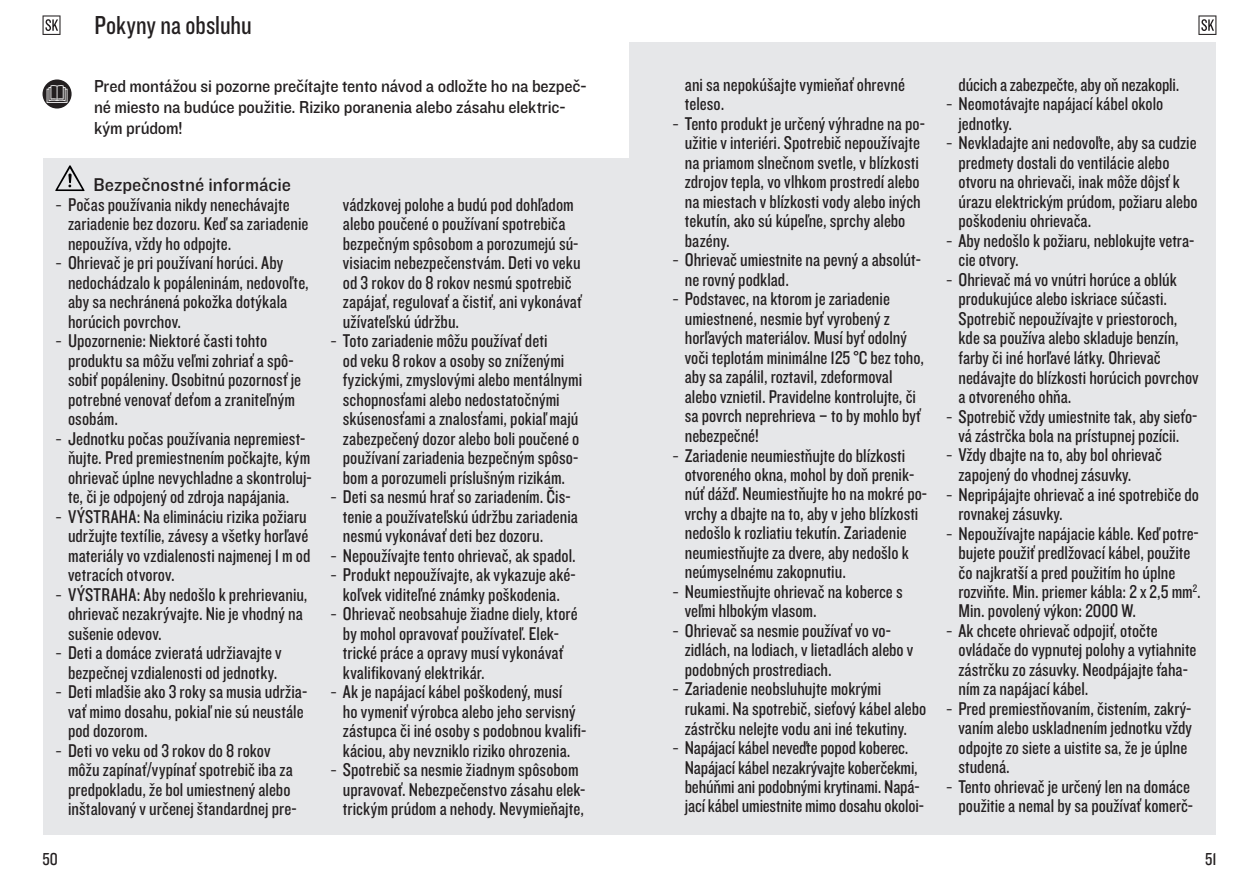
<style>
.page{position:relative;width:1259px;height:893px;background:#fff}
.page>*{position:absolute;margin:0;border:0;box-sizing:border-box;transform-origin:0 0}
.t1{font:27px "Knockout 29 Junior Ltweight";color:#231f20}
.t2{font:19.2px/19.5px "Knockout 29 Junior Ltweight";color:#231f20}
.t3{font:19.2px "Knockout 31 Junior Middlewt";color:#231f20}
.t4{font:18px/21px "Knockout 31 Junior Middlewt";letter-spacing:-.01em;color:#231f20;scale:.95 1}
.t5{font:18px "Knockout 29 Junior Ltweight";color:#231f20}
.s1{font-family:"Helvetica Neue LTW1 G";font-weight:300}
</style>
<div class="page">
<svg style="left:43px;top:15px;width:18px;height:20px"></svg>
<div style="left:43px;top:158px;width:586px;height:677px;background:#e6e7e9"></div>
<svg style="left:55px;top:165px;width:30px;height:26px"></svg>
<svg style="left:43px;top:79px;width:29px;height:30px"></svg>
<svg style="left:47px;top:85px;width:20px;height:18px"></svg>
<svg style="left:1198px;top:15px;width:18px;height:20px"></svg>
<div style="left:629px;top:43px;width:587px;height:792px;background:#e6e7e9"></div>
<p class="t1" style="left:94px;top:7px;width:159px">Pokyny na obsluhu</p>
<p class="t4" style="left:94px;top:75px;width:520px">Pred montážou si pozorne prečítajte tento návod a odložte ho na bezpeč&shy;né miesto na budúce použitie. Riziko poranenia alebo zásahu elektric&shy;kým prúdom!</p>
<p class="t3" style="left:94px;top:171px;width:199px">Bezpečnostné informácie</p>
<p class="t2" style="left:68px;top:194px;width:242px;text-indent:-13px"><span class="s1">-</span> Počas používania nikdy nenechávajte zariadenie bez dozoru. Keď sa zariadenie nepoužíva, vždy ho odpojte.</p>
<p class="t2" style="left:68px;top:252px;width:242px;text-indent:-13px"><span class="s1">-</span> Ohrievač je pri používaní horúci. Aby nedochádzalo k popáleninám, nedovoľte, aby sa nechránená pokožka dotýkala horúcich povrchov.</p>
<p class="t2" style="left:68px;top:330px;width:234px;text-indent:-13px"><span class="s1">-</span> Upozornenie: Niektoré časti tohto produktu sa môžu veľmi zohriať a spô&shy;sobiť popáleniny. Osobitnú pozornosť je potrebné venovať deťom a zraniteľným osobám.</p>
<p class="t2" style="left:68px;top:428px;width:245px;text-indent:-13px"><span class="s1">-</span> Jednotku počas používania nepremiest&shy;ňujte. Pred premiestnením počkajte, kým ohrievač úplne nevychladne a skontroluj&shy;te, či je odpojený od zdroja napájania.</p>
<p class="t2" style="left:68px;top:506px;width:244px;text-indent:-13px"><span class="s1">-</span> VÝSTRAHA: Na elimináciu rizika požiaru udržujte textílie, závesy a všetky horľavé materiály vo vzdialenosti najmenej 1 m od vetracích otvorov.</p>
<p class="t2" style="left:68px;top:584px;width:241px;text-indent:-13px"><span class="s1">-</span> VÝSTRAHA: Aby nedošlo k prehrievaniu, ohrievač nezakrývajte. Nie je vhodný na sušenie odevov.</p>
<p class="t2" style="left:55px;top:642px;width:228px;text-align:center"><span class="s1">-</span> Deti a domáce zvieratá udržiavajte v bezpečnej vzdialenosti od jednotky.</p>
<p class="t2" style="left:68px;top:681px;width:241px;text-indent:-13px"><span class="s1">-</span> Deti mladšie ako 3 roky sa musia udržia&shy;vať mimo dosahu, pokiaľ nie sú neustále pod dozorom.</p>
<p class="t2" style="left:68px;top:740px;width:230px;text-indent:-13px"><span class="s1">-</span> Deti vo veku od 3 rokov do 8 rokov môžu zapínať/vypínať spotrebič iba za predpokladu, že bol umiestnený alebo inštalovaný v určenej štandardnej pre-</p>
<p class="t5" style="left:43px;top:847px;width:17px">50</p>
<p class="t2" style="left:343px;top:194px;width:240px">vádzkovej polohe a budú pod dohľadom alebo poučené o používaní spotrebiča bezpečným spôsobom a porozumejú sú&shy;visiacim nebezpečenstvám. Deti vo veku od 3 rokov do 8 rokov nesmú spotrebič zapájať, regulovať a čistiť, ani vykonávať užívateľskú údržbu.</p>
<p class="t2" style="left:343px;top:330px;width:241px;text-indent:-13px"><span class="s1">-</span> Toto zariadenie môžu používať deti<br>od veku 8 rokov a osoby so zníženými fyzickými, zmyslovými alebo mentálnymi schopnosťami alebo nedostatočnými skúsenosťami a znalosťami, pokiaľ majú zabezpečený dozor alebo boli poučené o používaní zariadenia bezpečným spôso&shy;bom a porozumeli príslušným rizikám.</p>
<p class="t2" style="left:343px;top:486px;width:237px;text-indent:-13px"><span class="s1">-</span> Deti sa nesmú hrať so zariadením. Čis&shy;tenie a používateľskú údržbu zariadenia nesmú vykonávať deti bez dozoru.</p>
<p class="t2" style="left:330px;top:545px;width:247px"><span class="s1">-</span> Nepoužívajte tento ohrievač, ak spadol.</p>
<p class="t2" style="left:330px;top:564px;width:247px;text-align:center"><span class="s1">-</span> Produkt nepoužívajte, ak vykazuje aké&shy;koľvek viditeľné známky poškodenia.</p>
<p class="t2" style="left:343px;top:603px;width:236px;text-indent:-13px"><span class="s1">-</span> Ohrievač neobsahuje žiadne diely, ktoré by mohol opravovať používateľ. Elek&shy;trické práce a opravy musí vykonávať kvalifikovaný elektrikár.</p>
<p class="t2" style="left:343px;top:681px;width:245px;text-indent:-13px"><span class="s1">-</span> Ak je napájací kábel poškodený, musí<br>ho vymeniť výrobca alebo jeho servisný zástupca či iné osoby s podobnou kvalifi&shy;káciou, aby nevzniklo riziko ohrozenia.</p>
<p class="t2" style="left:343px;top:759px;width:244px;text-indent:-13px"><span class="s1">-</span> Spotrebič sa nesmie žiadnym spôsobom upravovať. Nebezpečenstvo zásahu elek&shy;trickým prúdom a nehody. Nevymieňajte,</p>
<p class="t2" style="left:685px;top:74px;width:222px">ani sa nepokúšajte vymieňať ohrevné teleso.</p>
<p class="t2" style="left:685px;top:113px;width:242px;text-indent:-13px"><span class="s1">-</span> Tento produkt je určený výhradne na po&shy;užitie v interiéri. Spotrebič nepoužívajte na priamom slnečnom svetle, v blízkosti zdrojov tepla, vo vlhkom prostredí alebo na miestach v blízkosti vody alebo iných tekutín, ako sú kúpeľne, sprchy alebo bazény.</p>
<p class="t2" style="left:685px;top:250px;width:238px;text-indent:-13px"><span class="s1">-</span> Ohrievač umiestnite na pevný a absolút&shy;ne rovný podklad.</p>
<p class="t2" style="left:685px;top:289px;width:241px;text-indent:-13px"><span class="s1">-</span> Podstavec, na ktorom je zariadenie umiestnené, nesmie byť vyrobený z horľavých materiálov. Musí byť odolný voči teplotám minimálne 125 °C bez toho, aby sa zapálil, roztavil, zdeformoval alebo vznietil. Pravidelne kontrolujte, či sa povrch neprehrieva – to by mohlo byť nebezpečné!</p>
<p class="t2" style="left:685px;top:445px;width:244px;text-indent:-13px"><span class="s1">-</span> Zariadenie neumiestňujte do blízkosti otvoreného okna, mohol by doň prenik&shy;núť dážď. Neumiestňujte ho na mokré po&shy;vrchy a dbajte na to, aby v jeho blízkosti nedošlo k rozliatiu tekutín. Zariadenie neumiestňujte za dvere, aby nedošlo k neúmyselnému zakopnutiu.</p>
<p class="t2" style="left:685px;top:581px;width:219px;text-indent:-13px"><span class="s1">-</span> Neumiestňujte ohrievač na koberce s veľmi hlbokým vlasom.</p>
<p class="t2" style="left:685px;top:620px;width:230px;text-indent:-13px"><span class="s1">-</span> Ohrievač sa nesmie používať vo vo&shy;zidlách, na lodiach, v lietadlách alebo v podobných prostrediach.</p>
<p class="t2" style="left:685px;top:679px;width:243px;text-indent:-13px"><span class="s1">-</span> Zariadenie neobsluhujte mokrými rukami. Na spotrebič, sieťový kábel alebo zástrčku nelejte vodu ani iné tekutiny.</p>
<p class="t2" style="left:685px;top:737px;width:241px;text-indent:-13px"><span class="s1">-</span> Napájací kábel neveďte popod koberec.<br>Napájací kábel nezakrývajte koberčekmi, behúňmi ani podobnými krytinami. Napá&shy;jací kábel umiestnite mimo dosahu okoloi-</p>
<p class="t2" style="left:958px;top:74px;width:222px">dúcich a zabezpečte, aby oň nezakopli.</p>
<p class="t2" style="left:958px;top:94px;width:206px;text-indent:-13px"><span class="s1">-</span> Neomotávajte napájací kábel okolo jednotky.</p>
<p class="t2" style="left:958px;top:133px;width:241px;text-indent:-13px"><span class="s1">-</span> Nevkladajte ani nedovoľte, aby sa cudzie predmety dostali do ventilácie alebo otvoru na ohrievači, inak môže dôjsť k úrazu elektrickým prúdom, požiaru alebo poškodeniu ohrievača.</p>
<p class="t2" style="left:958px;top:230px;width:237px;text-indent:-13px"><span class="s1">-</span> Aby nedošlo k požiaru, neblokujte vetra&shy;cie otvory.</p>
<p class="t2" style="left:958px;top:269px;width:242px;text-indent:-13px"><span class="s1">-</span> Ohrievač má vo vnútri horúce a oblúk produkujúce alebo iskriace súčasti.<br>Spotrebič nepoužívajte v priestoroch, kde sa používa alebo skladuje benzín, farby či iné horľavé látky. Ohrievač nedávajte do blízkosti horúcich povrchov a otvoreného ohňa.</p>
<p class="t2" style="left:945px;top:406px;width:253px;text-align:center"><span class="s1">-</span> Spotrebič vždy umiestnite tak, aby sieťo&shy;vá zástrčka bola na prístupnej pozícii.</p>
<p class="t2" style="left:958px;top:445px;width:205px;text-indent:-13px"><span class="s1">-</span> Vždy dbajte na to, aby bol ohrievač zapojený do vhodnej zásuvky.</p>
<p class="t2" style="left:958px;top:484px;width:242px;text-indent:-13px"><span class="s1">-</span> Nepripájajte ohrievač a iné spotrebiče do rovnakej zásuvky.</p>
<p class="t2" style="left:958px;top:523px;width:244px;text-indent:-13px"><span class="s1">-</span> Nepoužívajte napájacie káble. Keď potre&shy;bujete použiť predlžovací kábel, použite čo najkratší a pred použitím ho úplne rozviňte. Min. priemer kábla: 2 x 2,5 mm<sup>2</sup>.<br>Min. povolený výkon: 2000 W.</p>
<p class="t2" style="left:958px;top:620px;width:239px;text-indent:-13px"><span class="s1">-</span> Ak chcete ohrievač odpojiť, otočte ovládače do vypnutej polohy a vytiahnite zástrčku zo zásuvky. Neodpájajte ťaha&shy;ním za napájací kábel.</p>
<p class="t2" style="left:958px;top:698px;width:235px;text-indent:-13px"><span class="s1">-</span> Pred premiestňovaním, čistením, zakrý&shy;vaním alebo uskladnením jednotku vždy odpojte zo siete a uistite sa, že je úplne studená.</p>
<p class="t2" style="left:945px;top:776px;width:249px;text-align:right"><span class="s1">-</span> Tento ohrievač je určený len na domáce použitie a nemal by sa používať komerč-</p>
<p class="t5" style="left:1205px;top:847px;width:13px">51</p>
</div>
